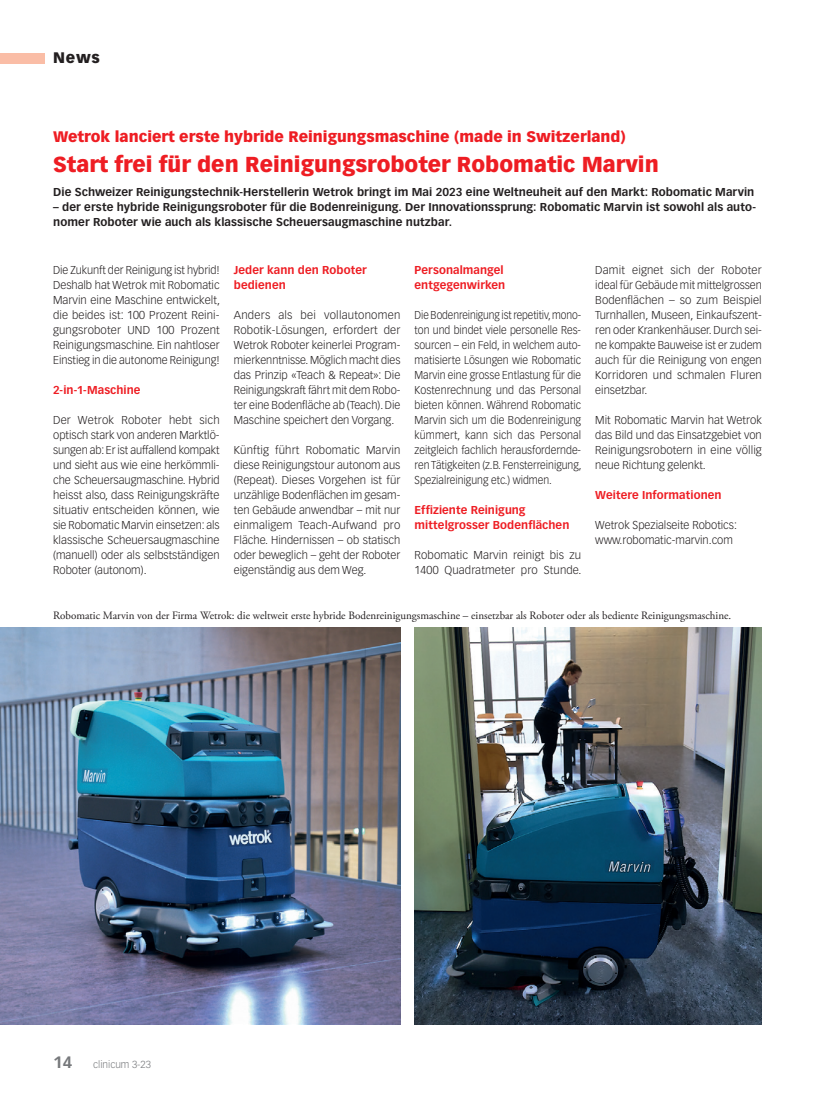
<style>
.page{position:relative;width:815px;height:1099px;background:#fff}
.page>*{position:absolute;margin:0;border:0;box-sizing:border-box;transform-origin:0 0}
.Titel_News{font:900 21.25px "Vectora LT Std";color:#ee1d23}
.Obertitel_News{font:900 15px "Vectora LT Std";color:#ee1d23}
.t1{font:900 15px "Vectora LT Std";color:#231f20}
.Lauftext_News{font:300 11.25px/15px "Vectora LT Std";color:#231f20;text-align:justify}
.Lauftext_News-2{font:300 11.25px/15px "Vectora LT Std";color:#231f20;text-align:justify;scale:.91 1}
.Lead_News{font:700 11.25px/15px "Vectora LT Std";letter-spacing:.005em;color:#231f20}
.ZT_News{font:700 11.25px/15px "Vectora LT Std";letter-spacing:.005em;color:#ee1d23}
.Legende{font:11.25px "Adobe Garamond Pro";color:#231f20}
.t2{font:300 10px "Vectora LT Std";color:#76787b}
.s1{font-weight:700;font-size:16.25px}
</style>
<div class="page">
<div style="left:0;top:53px;width:45px;height:10px;background:#fabda6"></div>
<img style="left:415px;top:627px;width:347px;height:397px">
<img style="left:0;top:627px;width:400px;height:397px">
<h2 class="t1" style="left:53px;top:49px;width:48px">News</h2>
<p class="Obertitel_News" style="left:53px;top:127px;width:574px">Wetrok lanciert erste hybride Reinigungsmaschine (made in Switzerland)</p>
<p class="Titel_News" style="left:53px;top:151px;width:607px">Start frei für den Reinigungsroboter Robomatic Marvin</p>
<p class="Lead_News" style="left:53px;top:184px;width:703px">Die Schweizer Reinigungstechnik-Herstellerin Wetrok bringt im Mai 2023 eine Weltneuheit auf den Markt: Robomatic Marvin</p>
<p class="Lead_News" style="left:53px;top:199px;width:704px">– der erste hybride Reinigungsroboter für die Bodenreinigung. Der Innovationssprung: Robomatic Marvin ist sowohl als auto&shy;nomer Roboter wie auch als klassische Scheuersaugmaschine nutzbar.</p>
<p class="Lauftext_News" style="left:53px;top:263px;width:168px">Die Zukunft der Reinigung ist hybrid!<br>Deshalb hat Wetrok mit Robomatic Marvin eine Maschine entwickelt, die beides ist: 100 Prozent Reini&shy;gungsroboter UND 100 Prozent Reinigungsmaschine. Ein nahtloser Einstieg in die autonome Reinigung!</p>
<p class="ZT_News" style="left:53px;top:383px;width:89px">2-in-1-Maschine</p>
<p class="Lauftext_News" style="left:53px;top:413px;width:168px">Der Wetrok Roboter hebt sich optisch stark von anderen Marktlö&shy;sungen ab: Er ist auffallend kompakt und sieht aus wie eine herkömmli&shy;che Scheuersaugmaschine. Hybrid heisst also, dass Reinigungskräfte situativ entscheiden können, wie sie Robomatic Marvin einsetzen: als klassische Scheuersaugmaschine (manuell) oder als selbstständigen Roboter (autonom).</p>
<p class="ZT_News" style="left:234px;top:263px;width:134px">Jeder kann den Roboter bedienen</p>
<p class="Lauftext_News" style="left:234px;top:308px;width:168px">Anders als bei vollautonomen Robotik-Lösungen, erfordert der Wetrok Roboter keinerlei Program&shy;mierkenntnisse. Möglich macht dies das Prinzip «Teach &amp; Repeat»: Die Reinigungskraft fährt mit dem Robo&shy;ter eine Bodenfläche ab (Teach). Die Maschine speichert den Vorgang.</p>
<p class="Lauftext_News" style="left:234px;top:443px;width:168px">Künftig führt Robomatic Marvin diese Reinigungstour autonom aus (Repeat). Dieses Vorgehen ist für unzählige Bodenflächen im gesam&shy;ten Gebäude anwendbar – mit nur einmaligem Teach-Aufwand pro Fläche. Hindernissen – ob statisch oder beweglich – geht der Roboter eigenständig aus dem Weg.</p>
<p class="Legende" style="left:53px;top:609px;width:680px">Robomatic Marvin von der Firma Wetrok: die weltweit erste hybride Bodenreinigungsmaschine – einsetzbar als Roboter oder als bediente Reinigungsmaschine.</p>
<p class="ZT_News" style="left:415px;top:263px;width:92px">Personalmangel entgegenwirken</p>
<p class="Lauftext_News-2" style="left:415px;top:308px;width:185px">Die Bodenreinigung ist repetitiv, mono&shy;ton und bindet viele personelle Res&shy;sourcen – ein Feld, in welchem auto&shy;matisierte Lösungen wie Robomatic Marvin eine grosse Entlastung für die Kostenrechnung und das Personal bieten können. Während Robomatic Marvin sich um die Bodenreinigung kümmert, kann sich das Personal zeitgleich fachlich herausfordernde&shy;ren Tätigkeiten (z.B. Fensterreinigung, Spezialreinigung etc.) widmen.</p>
<p class="ZT_News" style="left:415px;top:503px;width:156px">Effiziente Reinigung mittelgrosser Bodenflächen</p>
<p class="Lauftext_News" style="left:415px;top:548px;width:168px">Robomatic Marvin reinigt bis zu<br>1400 Quadratmeter pro Stunde.</p>
<p class="Lauftext_News" style="left:595px;top:263px;width:168px">Damit eignet sich der Roboter ideal für Gebäude mit mittelgrossen Bodenflächen – so zum Beispiel Turnhallen, Museen, Einkaufszent&shy;ren oder Krankenhäuser. Durch sei&shy;ne kompakte Bauweise ist er zudem auch für die Reinigung von engen Korridoren und schmalen Fluren einsetzbar.</p>
<p class="Lauftext_News" style="left:595px;top:413px;width:168px">Mit Robomatic Marvin hat Wetrok das Bild und das Einsatzgebiet von Reinigungsrobotern in eine völlig neue Richtung gelenkt.</p>
<p class="ZT_News" style="left:595px;top:488px;width:128px">Weitere Informationen</p>
<p class="Lauftext_News" style="left:595px;top:518px;width:143px">Wetrok Spezialseite Robotics: www.robomatic-marvin.com</p>
<p class="t2" style="left:53px;top:1058px;width:99px"><span class="s1">14</span> clinicum 3-23</p>
</div>
